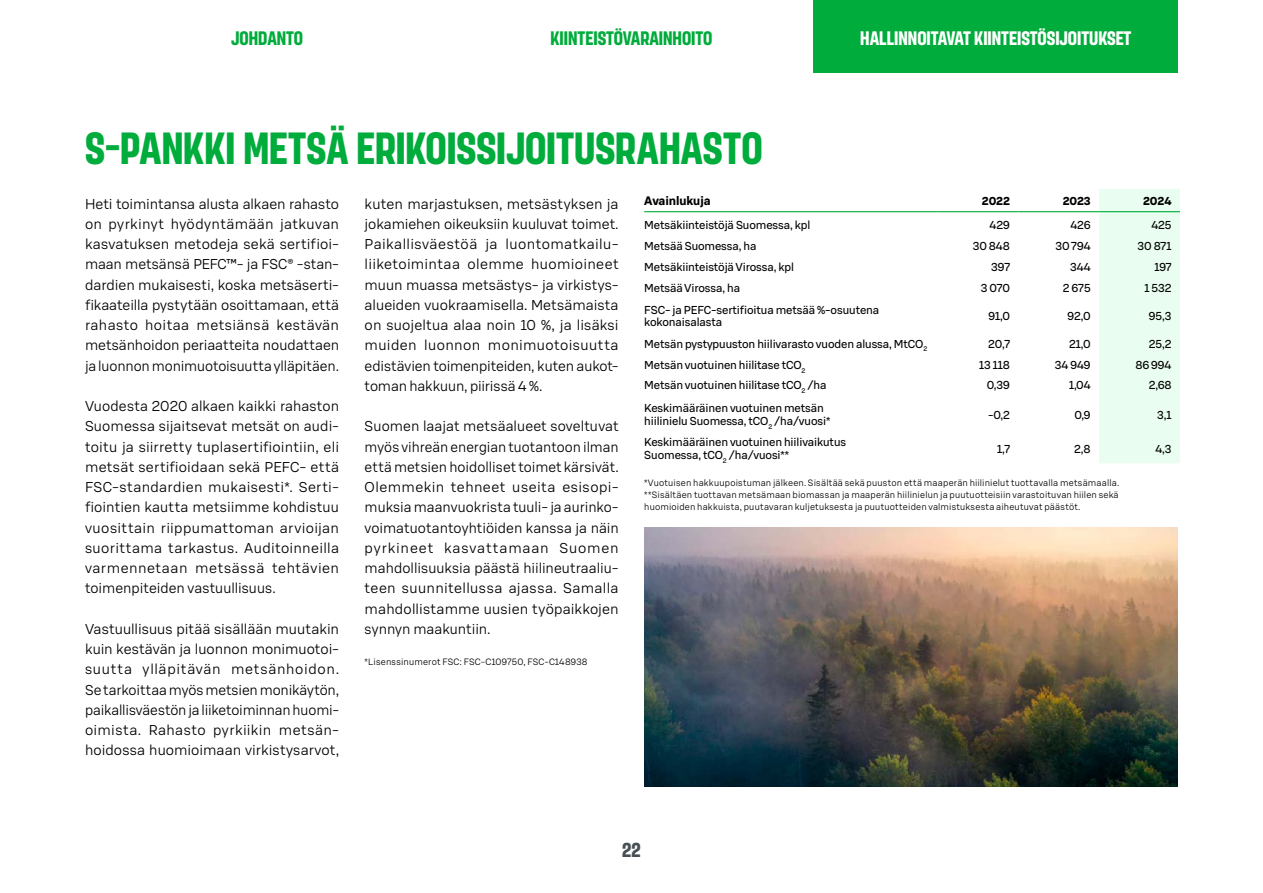
<style>
.page{position:relative;width:1263px;height:893px;background:#fff}
.page>*{position:absolute;margin:0;border:0;box-sizing:border-box;transform-origin:0 0}
.H2_Otsikko_A_Ei_sisällysluetteloon{font:700 45px "S Bonus Display";color:#00ac3b}
.t1{font:700 20.25px "S Bonus Display";color:#474f54}
.t2{font:700 19.5px "S Bonus Display";color:#fff}
.t3{font:700 19.5px "S Bonus Display";color:#00ac3b}
.P_Leipis{font:300 13.95px/20.2px "S Bonus UX";letter-spacing:.005em;color:#000}
.t4{font:700 12px "S Bonus UX";letter-spacing:-.01em;color:#000}
.t5{font:11.25px/12.8px "S Bonus UX";letter-spacing:-.01em;color:#000}
.t6{font:700 11.25px "S Bonus UX";letter-spacing:-.01em;color:#000}
.P_Viite{font:300 9px/12px "S Bonus UX";letter-spacing:.02em;color:#000}
</style>
<div class="page">
<div style="left:814px;top:0;width:364px;height:72px;background:#00ac3b"></div>
<div style="left:1099px;top:189px;width:81px;height:274px;background:#e9fef0"></div>
<hr style="left:644px;top:211px;width:294px;height:1px;background:#00ac3b">
<hr style="left:938px;top:211px;width:80px;height:1px;background:#00ac3b">
<hr style="left:1018px;top:211px;width:81px;height:1px;background:#00ac3b">
<hr style="left:1099px;top:211px;width:81px;height:1px;background:#00ac3b">
<img style="left:644px;top:527px;width:534px;height:260px">
<h3 class="t3" style="left:231px;top:26px;width:73px">JOHDANTO</h3>
<h3 class="t3" style="left:551px;top:26px;width:163px">KIINTEISTÖVARAINHOITO</h3>
<h3 class="t2" style="left:860px;top:26px;width:273px">HALLINNOITAVAT KIINTEISTÖSIJOITUKSET</h3>
<h2 class="H2_Otsikko_A_Ei_sisällysluetteloon" style="left:85px;top:120px;width:679px">S-PANKKI METSÄ ERIKOISSIJOITUSRAHASTO</h2>
<p class="P_Leipis" style="left:85px;top:193px;width:256px">Heti toimintansa alusta alkaen rahasto on pyrkinyt hyödyntämään jatkuvan kasvatuksen metodeja sekä sertifioi&shy;maan metsänsä PEFC™- ja FSC® -stan&shy;dardien mukaisesti, koska metsäserti&shy;fikaateilla pystytään osoittamaan, että rahasto hoitaa metsiänsä kestävän metsänhoidon periaatteita noudattaen ja luonnon monimuotoisuutta ylläpitäen.</p>
<p class="P_Leipis" style="left:85px;top:396px;width:256px">Vuodesta 2020 alkaen kaikki rahaston Suomessa sijaitsevat metsät on audi&shy;toitu ja siirretty tuplasertifiointiin, eli metsät sertifioidaan sekä PEFC- että FSC-standardien mukaisesti*. Serti&shy;fiointien kautta metsiimme kohdistuu vuosittain riippumattoman arvioijan suorittama tarkastus. Auditoinneilla varmennetaan metsässä tehtävien toimenpiteiden vastuullisuus.</p>
<p class="P_Leipis" style="left:85px;top:618px;width:256px">Vastuullisuus pitää sisällään muutakin kuin kestävän ja luonnon monimuotoi&shy;suutta ylläpitävän metsänhoidon.<br>Se tarkoittaa myös metsien monikäytön, paikallisväestön ja liiketoiminnan huomi&shy;oimista. Rahasto pyrkiikin metsän&shy;hoidossa huomioimaan virkistysarvot,</p>
<p class="t4" style="left:644px;top:193px;width:68px">Avainlukuja</p>
<p class="t6" style="left:982px;top:193px;width:30px">2022</p>
<p class="t6" style="left:1063px;top:193px;width:29px">2023</p>
<p class="t6" style="left:1143px;top:193px;width:30px">2024</p>
<p class="t5" style="left:644px;top:218px;width:168px">Metsäkiinteistöjä Suomessa, kpl</p>
<p class="t5" style="left:990px;top:218px;width:22px">429</p>
<p class="t5" style="left:1070px;top:218px;width:22px">426</p>
<p class="t5" style="left:1151px;top:218px;width:22px">425</p>
<p class="t5" style="left:644px;top:239px;width:114px">Metsää Suomessa, ha</p>
<p class="t5" style="left:973px;top:239px;width:39px">30 848</p>
<p class="t5" style="left:1055px;top:239px;width:37px">30 794</p>
<p class="t5" style="left:1138px;top:239px;width:35px">30 871</p>
<p class="t5" style="left:644px;top:260px;width:151px">Metsäkiinteistöjä Virossa, kpl</p>
<p class="t5" style="left:991px;top:260px;width:21px">397</p>
<p class="t5" style="left:1070px;top:260px;width:22px">344</p>
<p class="t5" style="left:1154px;top:260px;width:19px">197</p>
<p class="t5" style="left:644px;top:282px;width:97px">Metsää Virossa, ha</p>
<p class="t5" style="left:981px;top:282px;width:31px">3 070</p>
<p class="t5" style="left:1063px;top:282px;width:29px">2 675</p>
<p class="t5" style="left:1144px;top:282px;width:29px">1 532</p>
<p class="t5" style="left:644px;top:303px;width:236px">FSC- ja PEFC-sertifioitua metsää %-osuutena kokonaisalasta</p>
<p class="t5" style="left:988px;top:309px;width:23px">91,0</p>
<p class="t5" style="left:1067px;top:309px;width:25px">92,0</p>
<p class="t5" style="left:1149px;top:309px;width:24px">95,3</p>
<p class="t5" style="left:644px;top:337px;width:285px">Metsän pystypuuston hiilivarasto vuoden alussa, MtCO<sub>2</sub></p>
<p class="t5" style="left:988px;top:337px;width:24px">20,7</p>
<p class="t5" style="left:1069px;top:337px;width:23px">21,0</p>
<p class="t5" style="left:1149px;top:337px;width:24px">25,2</p>
<p class="t5" style="left:644px;top:358px;width:163px">Metsän vuotuinen hiilitase tCO<sub>2</sub></p>
<p class="t5" style="left:979px;top:358px;width:32px">13 118</p>
<p class="t5" style="left:1055px;top:358px;width:37px">34 949</p>
<p class="t5" style="left:1135px;top:358px;width:38px">86 994</p>
<p class="t5" style="left:644px;top:378px;width:184px">Metsän vuotuinen hiilitase tCO<sub>2</sub> /ha</p>
<p class="t5" style="left:987px;top:378px;width:25px">0,39</p>
<p class="t5" style="left:1069px;top:378px;width:23px">1,04</p>
<p class="t5" style="left:1149px;top:378px;width:24px">2,68</p>
<p class="t5" style="left:644px;top:402px;width:188px">Keskimääräinen vuotuinen metsän hiilinielu Suomessa, tCO<sub>2</sub> /ha/vuosi*</p>
<p class="t5" style="left:988px;top:408px;width:23px">-0,2</p>
<p class="t5" style="left:1074px;top:408px;width:18px">0,9</p>
<p class="t5" style="left:1157px;top:408px;width:16px">3,1</p>
<p class="t5" style="left:644px;top:436px;width:203px">Keskimääräinen vuotuinen hiilivaikutus<br>Suomessa, tCO<sub>2</sub> /ha/vuosi**</p>
<p class="t5" style="left:997px;top:442px;width:15px">1,7</p>
<p class="t5" style="left:1074px;top:442px;width:18px">2,8</p>
<p class="t5" style="left:1155px;top:442px;width:18px">4,3</p>
<p class="P_Viite" style="left:644px;top:476px;width:476px">*Vuotuisen hakkuupoistuman jälkeen. Sisältää sekä puuston että maaperän hiilinielut tuottavalla metsämaalla. **Sisältäen tuottavan metsämaan biomassan ja maaperän hiilinielun ja puutuotteisiin varastoituvan hiilen sekä huomioiden hakkuista, puutavaran kuljetuksesta ja puutuotteiden valmistuksesta aiheutuvat päästöt.</p>
<p class="P_Leipis" style="left:365px;top:193px;width:256px">kuten marjastuksen, metsästyksen ja jokamiehen oikeuksiin kuuluvat toimet.<br>Paikallisväestöä ja luontomatkailu&shy;liiketoimintaa olemme huomioineet muun muassa metsästys- ja virkistys&shy;alueiden vuokraamisella. Metsämaista on suojeltua alaa noin 10 %, ja lisäksi muiden luonnon monimuotoisuutta edistävien toimenpiteiden, kuten aukot&shy;toman hakkuun, piirissä 4 %.</p>
<p class="P_Leipis" style="left:365px;top:416px;width:256px">Suomen laajat metsäalueet soveltuvat myös vihreän energian tuotantoon ilman että metsien hoidolliset toimet kärsivät.<br>Olemmekin tehneet useita esisopi&shy;muksia maanvuokrista tuuli- ja aurinko&shy;voimatuotantoyhtiöiden kanssa ja näin pyrkineet kasvattamaan Suomen mahdollisuuksia päästä hiilineutraaliu&shy;teen suunnitellussa ajassa. Samalla mahdollistamme uusien työpaikkojen synnyn maakuntiin.</p>
<p class="P_Viite" style="left:365px;top:656px;width:224px">*Lisenssinumerot FSC: FSC-C109750, FSC-C148938</p>
<h2 class="t1" style="left:622px;top:837px;width:20px">22</h2>
</div>
